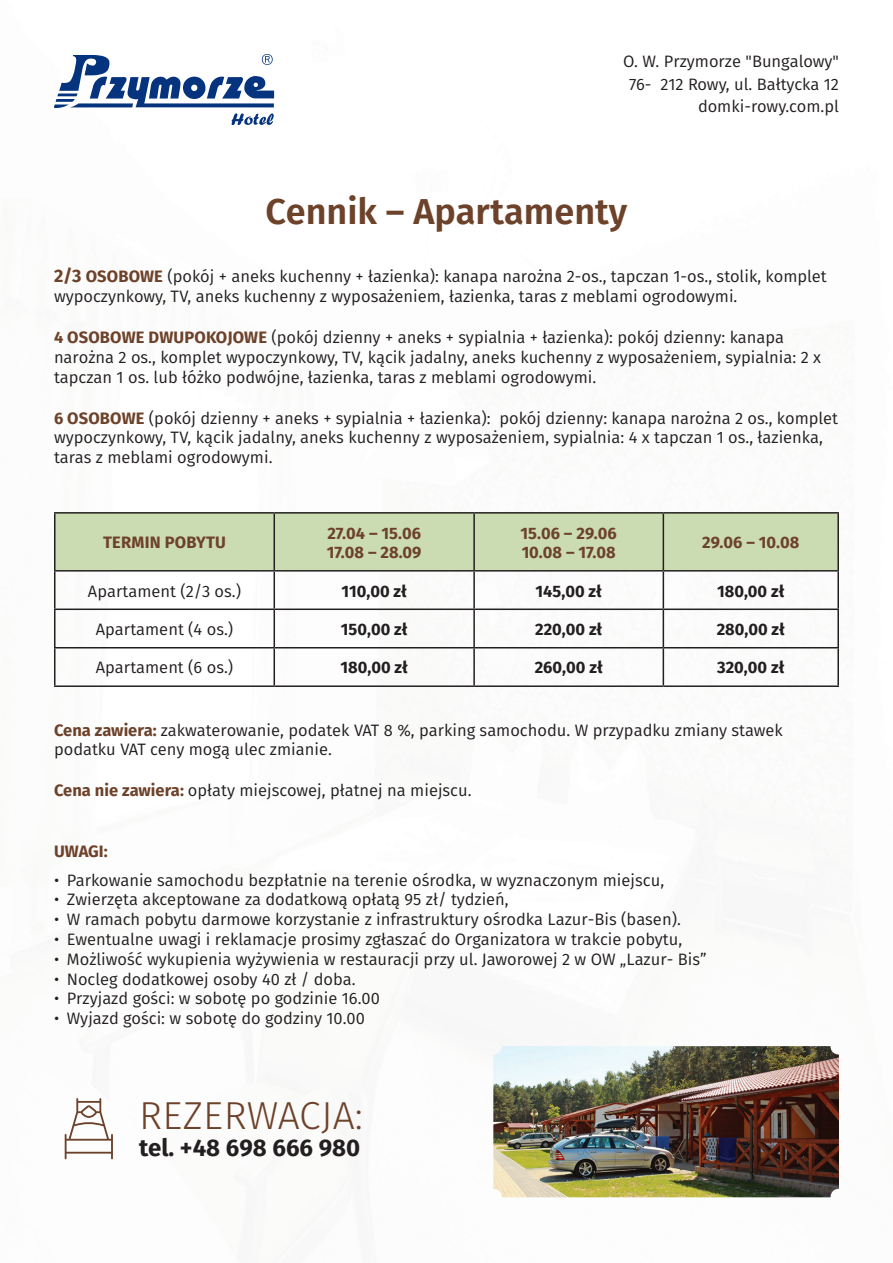
<style>
.page{position:relative;width:893px;height:1263px;background:#fff}
.page>*{position:absolute;margin:0;border:0;box-sizing:border-box;transform-origin:0 0}
.t1{font:300 39px "Fira Sans";letter-spacing:.01em;color:#6d422a}
.t2{font:600 36px "Fira Sans";color:#6d422a}
.t3{font:700 24px "Fira Sans";color:#231f20}
.Paragraph_Style_1{font:16.5px/19.8px "Fira Sans";color:#231f20}
.t4{font:700 16.5px "Fira Sans";color:#6d422a}
.Paragraph_Style_1-2{font:700 16.5px "Fira Sans";color:#231f20}
.s1{font-weight:700;font-size:18px;color:#6d422a}
.s2{font-weight:700;color:#6d422a}
</style>
<div class="page">
<div style="left:56px;top:514px;width:781px;height:56px;background:#ccdcb2"></div>
<hr style="left:274px;top:514px;width:1px;height:56px;background:#231f20">
<hr style="left:473px;top:514px;width:2px;height:56px;background:#231f20">
<hr style="left:663px;top:514px;width:1px;height:56px;background:#231f20">
<hr style="left:54px;top:570px;width:220px;height:1px;background:#231f20">
<hr style="left:274px;top:570px;width:200px;height:1px;background:#231f20">
<hr style="left:274px;top:571px;width:1px;height:37px;background:#231f20">
<hr style="left:474px;top:570px;width:189px;height:1px;background:#231f20">
<hr style="left:473px;top:571px;width:2px;height:37px;background:#231f20">
<hr style="left:663px;top:570px;width:176px;height:1px;background:#231f20">
<hr style="left:663px;top:571px;width:1px;height:37px;background:#231f20">
<hr style="left:54px;top:608px;width:220px;height:2px;background:#231f20">
<hr style="left:274px;top:608px;width:200px;height:2px;background:#231f20">
<hr style="left:274px;top:610px;width:1px;height:37px;background:#231f20">
<hr style="left:474px;top:608px;width:189px;height:2px;background:#231f20">
<hr style="left:473px;top:610px;width:2px;height:37px;background:#231f20">
<hr style="left:663px;top:608px;width:176px;height:2px;background:#231f20">
<hr style="left:663px;top:610px;width:1px;height:37px;background:#231f20">
<hr style="left:54px;top:647px;width:220px;height:1px;background:#231f20">
<hr style="left:274px;top:647px;width:200px;height:1px;background:#231f20">
<hr style="left:274px;top:648px;width:1px;height:37px;background:#231f20">
<hr style="left:474px;top:647px;width:189px;height:1px;background:#231f20">
<hr style="left:473px;top:648px;width:2px;height:37px;background:#231f20">
<hr style="left:663px;top:647px;width:176px;height:1px;background:#231f20">
<hr style="left:663px;top:648px;width:1px;height:37px;background:#231f20">
<hr style="left:54px;top:512px;width:220px;height:2px;background:#231f20">
<hr style="left:54px;top:514px;width:2px;height:56px;background:#231f20">
<hr style="left:274px;top:512px;width:200px;height:2px;background:#231f20">
<hr style="left:474px;top:512px;width:189px;height:2px;background:#231f20">
<hr style="left:663px;top:512px;width:176px;height:2px;background:#231f20">
<hr style="left:837px;top:514px;width:2px;height:56px;background:#231f20">
<hr style="left:54px;top:571px;width:2px;height:37px;background:#231f20">
<hr style="left:837px;top:571px;width:2px;height:37px;background:#231f20">
<hr style="left:54px;top:610px;width:2px;height:37px;background:#231f20">
<hr style="left:837px;top:610px;width:2px;height:37px;background:#231f20">
<hr style="left:54px;top:648px;width:2px;height:37px;background:#231f20">
<hr style="left:837px;top:648px;width:2px;height:37px;background:#231f20">
<hr style="left:54px;top:685px;width:220px;height:2px;background:#231f20">
<hr style="left:274px;top:685px;width:200px;height:2px;background:#231f20">
<hr style="left:474px;top:685px;width:189px;height:2px;background:#231f20">
<hr style="left:663px;top:685px;width:176px;height:2px;background:#231f20">
<svg style="left:54px;top:54px;width:220px;height:71px"></svg>
<img style="left:493px;top:1046px;width:346px;height:151px">
<svg style="left:65px;top:1098px;width:48px;height:61px"></svg>
<p class="Paragraph_Style_1" style="left:623px;top:51px;width:217px">O. W. Przymorze "Bungalowy"</p>
<p class="Paragraph_Style_1" style="left:629px;top:73px;width:211px;line-height:22.5px;text-align:right">76- 212 Rowy, ul. Bałtycka 12 domki-rowy.com.pl</p>
<p class="t2" style="left:266px;top:186px;width:363px">Cennik – Apartamenty</p>
<p class="Paragraph_Style_1" style="left:54px;top:266px;width:774px"><span class="s1">2/3</span> <span class="s2">OSOBOWE</span> (pokój + aneks kuchenny + łazienka): kanapa narożna 2-os., tapczan 1-os., stolik, komplet wypoczynkowy, TV, aneks kuchenny z wyposażeniem, łazienka, taras z meblami ogrodowymi.</p>
<p class="Paragraph_Style_1" style="left:54px;top:327px;width:769px"><span class="s2">4 OSOBOWE DWUPOKOJOWE</span> (pokój dzienny + aneks + sypialnia + łazienka): pokój dzienny: kanapa narożna 2 os., komplet wypoczynkowy, TV, kącik jadalny, aneks kuchenny z wyposażeniem, sypialnia: 2 x tapczan 1 os. lub łóżko podwójne, łazienka, taras z meblami ogrodowymi.</p>
<p class="Paragraph_Style_1" style="left:54px;top:408px;width:786px"><span class="s2">6 OSOBOWE</span> (pokój dzienny + aneks + sypialnia + łazienka): pokój dzienny: kanapa narożna 2 os., komplet wypoczynkowy, TV, kącik jadalny, aneks kuchenny z wyposażeniem, sypialnia: 4 x tapczan 1 os., łazienka, taras z meblami ogrodowymi.</p>
<p class="t4" style="left:103px;top:531px;width:124px">TERMIN POBYTU</p>
<p class="t4" style="left:327px;top:521px;width:95px">27.04 – 15.06</p>
<p class="t4" style="left:327px;top:541px;width:96px">17.08 – 28.09</p>
<p class="t4" style="left:521px;top:521px;width:98px">15.06 – 29.06</p>
<p class="t4" style="left:522px;top:541px;width:96px">10.08 – 17.08</p>
<p class="t4" style="left:702px;top:531px;width:99px">29.06 – 10.08</p>
<p class="Paragraph_Style_1" style="left:88px;top:581px;width:155px">Apartament (2/3 os.)</p>
<p class="Paragraph_Style_1-2" style="left:341px;top:579px;width:67px">110,00 zł</p>
<p class="Paragraph_Style_1-2" style="left:536px;top:579px;width:68px">145,00 zł</p>
<p class="Paragraph_Style_1-2" style="left:717px;top:579px;width:69px">180,00 zł</p>
<p class="Paragraph_Style_1" style="left:96px;top:619px;width:139px">Apartament (4 os.)</p>
<p class="Paragraph_Style_1-2" style="left:341px;top:618px;width:68px">150,00 zł</p>
<p class="Paragraph_Style_1-2" style="left:535px;top:618px;width:69px">220,00 zł</p>
<p class="Paragraph_Style_1-2" style="left:717px;top:618px;width:70px">280,00 zł</p>
<p class="Paragraph_Style_1" style="left:96px;top:658px;width:139px">Apartament (6 os.)</p>
<p class="Paragraph_Style_1-2" style="left:341px;top:656px;width:69px">180,00 zł</p>
<p class="Paragraph_Style_1-2" style="left:535px;top:656px;width:69px">260,00 zł</p>
<p class="Paragraph_Style_1-2" style="left:717px;top:656px;width:69px">320,00 zł</p>
<p class="Paragraph_Style_1" style="left:54px;top:720px;width:730px"><span class="s2">Cena zawiera:</span> zakwaterowanie, podatek VAT 8 %, parking samochodu. W przypadku zmiany stawek podatku VAT ceny mogą ulec zmianie.</p>
<p class="Paragraph_Style_1" style="left:54px;top:781px;width:419px"><span class="s2">Cena nie zawiera:</span> opłaty miejscowej, płatnej na miejscu.</p>
<p class="t4" style="left:54px;top:840px;width:55px">UWAGI:</p>
<p class="Paragraph_Style_1" style="left:54px;top:870px;width:612px">• Parkowanie samochodu bezpłatnie na terenie ośrodka, w wyznaczonym miejscu,</p>
<p class="Paragraph_Style_1" style="left:54px;top:890px;width:456px">• Zwierzęta akceptowane za dodatkową opłatą 95 zł/ tydzień,</p>
<p class="Paragraph_Style_1" style="left:54px;top:909px;width:628px">• W ramach pobytu darmowe korzystanie z infrastruktury ośrodka Lazur-Bis (basen).</p>
<p class="Paragraph_Style_1" style="left:54px;top:929px;width:630px">• Ewentualne uwagi i reklamacje prosimy zgłaszać do Organizatora w trakcie pobytu,</p>
<p class="Paragraph_Style_1" style="left:54px;top:949px;width:654px">• Możliwość wykupienia wyżywienia w restauracji przy ul. Jaworowej 2 w OW „Lazur- Bis”</p>
<p class="Paragraph_Style_1" style="left:54px;top:969px;width:303px">• Nocleg dodatkowej osoby 40 zł / doba.</p>
<p class="Paragraph_Style_1" style="left:54px;top:989px;width:327px">• Przyjazd gości: w sobotę po godzinie 16.00</p>
<p class="Paragraph_Style_1" style="left:54px;top:1008px;width:312px">• Wyjazd gości: w sobotę do godziny 10.00</p>
<p class="t1" style="left:139px;top:1087px;width:225px">REZERWACJA:</p>
<p class="t3" style="left:139px;top:1131px;width:223px">tel. +48 698 666 980</p>
</div>
